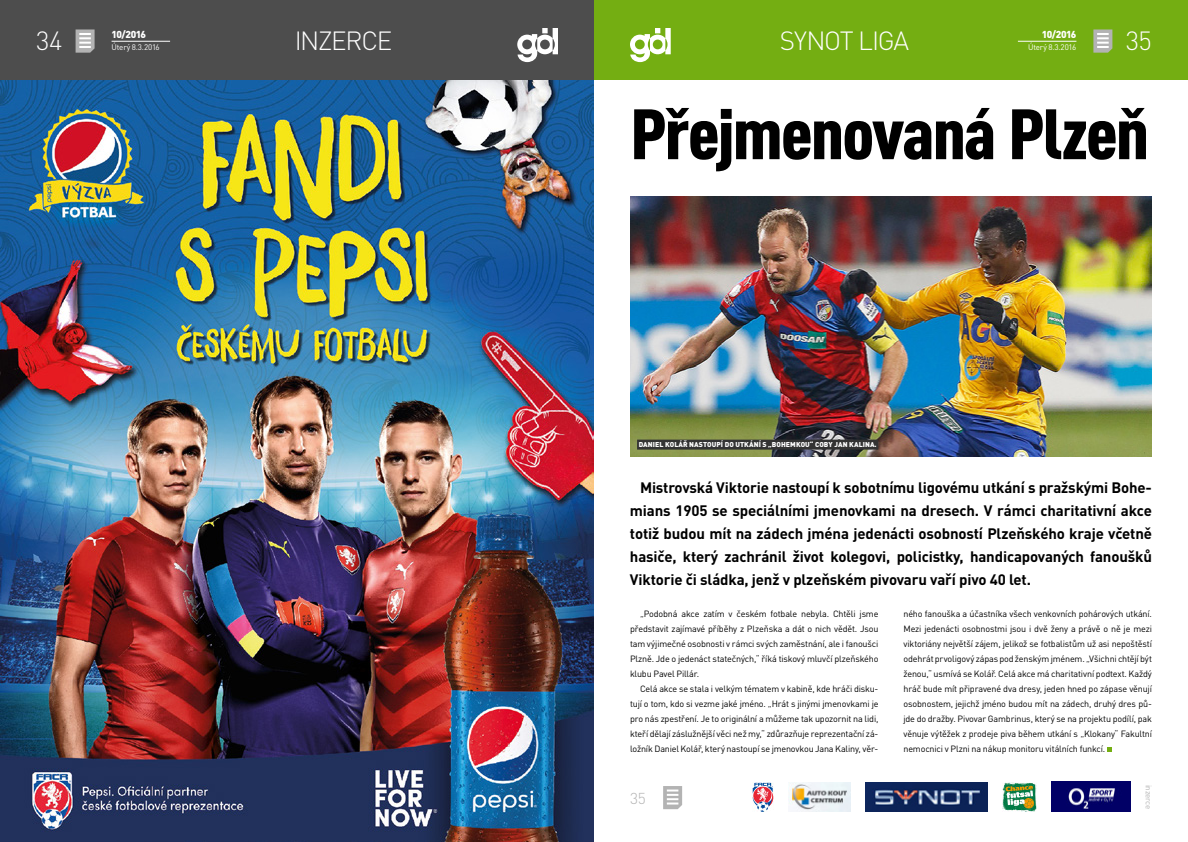
<style>
.page{position:relative;width:1188px;height:842px;background:#fff}
.page>*{position:absolute;margin:0;border:0;box-sizing:border-box;transform-origin:0 0}
.t1{font:900 condensed 70px "DIN Pro";letter-spacing:-.03em;color:#000;scale:1.09 1}
.t2{font:300 26px "DIN Pro";letter-spacing:-.05em;color:#fff}
.t3{font:300 15.6px "DIN Pro";color:#b3b3b3}
.t4{font:700 15px/23px "DIN Pro";letter-spacing:-.01em;color:#000;text-align:justify}
.t5{font:900 10px "DIN Pro";letter-spacing:-.06em;color:#fff}
.t6{font:9px/15px "DIN Pro";letter-spacing:-.02em;color:#000;text-align:justify}
.t7{font:8px "DIN Pro";letter-spacing:-.025em;color:#fff}
.t8{font:8px "DIN Pro";letter-spacing:-.025em;color:#b3b3b3}
.t9{font:900 7px "DIN Pro";letter-spacing:.01em;color:#fff}
</style>
<div class="page">
<div style="left:594px;top:0;width:594px;height:80px;background:#74ae12"></div>
<svg style="left:630px;top:28px;width:41px;height:34px"></svg>
<svg style="left:1093px;top:29px;width:19px;height:24px"></svg>
<svg style="left:663px;top:786px;width:19px;height:23px"></svg>
<hr style="left:1018px;top:41px;width:58px;height:1px;background:#fff">
<img style="left:753px;top:782px;width:21px;height:30px">
<img style="left:1003px;top:782px;width:34px;height:30px">
<img style="left:789px;top:782px;width:62px;height:30px">
<img style="left:866px;top:782px;width:122px;height:30px">
<img style="left:1052px;top:782px;width:79px;height:30px">
<div style="left:0;top:0;width:594px;height:80px;background:#4d4d4d"></div>
<svg style="left:517px;top:28px;width:41px;height:34px"></svg>
<svg style="left:76px;top:29px;width:19px;height:24px"></svg>
<hr style="left:112px;top:41px;width:58px;height:1px;background:#fff">
<svg style="left:1107px;top:747px;width:5px;height:5px"></svg>
<img style="left:630px;top:196px;width:522px;height:261px">
<div style="left:637px;top:440px;width:241px;height:10px;background:#333"></div>
<img style="left:0;top:80px;width:594px;height:762px">
<p class="t5" style="left:112px;top:28px;width:36px">10/2016</p>
<h2 class="t2" style="left:36px;top:23px;width:28px">34</h2>
<p class="t7" style="left:112px;top:42px;width:50px">Úterý 8.3.2016</p>
<h2 class="t2" style="left:295px;top:23px;width:99px">INZERCE</h2>
<h2 class="t2" style="left:780px;top:23px;width:131px">SYNOT LIGA</h2>
<p class="t5" style="left:1042px;top:28px;width:36px">10/2016</p>
<p class="t7" style="left:1028px;top:42px;width:50px">Úterý 8.3.2016</p>
<h2 class="t2" style="left:1126px;top:23px;width:28px">35</h2>
<h1 class="t1" style="left:630px;top:91px;width:478px">Přejmenovaná Plzeň</h1>
<p class="t9" style="left:639px;top:440px;width:240px">DANIEL KOLÁŘ NASTOUPÍ DO UTKÁNÍ S „BOHEMKOU“ COBY JAN KALINA.</p>
<p class="t4" style="left:630px;top:476px;width:524px;text-indent:10px">Mistrovská Viktorie nastoupí k sobotnímu ligovému utkání s pražskými Bohe&shy;mians 1905 se speciálními jmenovkami na dresech. V rámci charitativní akce totiž budou mít na zádech jména jedenácti osobností Plzeňského kraje včetně hasiče, který zachránil život kolegovi, policistky, handicapovaných fanoušků Viktorie či sládka, jenž v plzeňském pivovaru vaří pivo 40 let.</p>
<p class="t6" style="left:630px;top:606px;width:250px;text-indent:10px">„Podobná akce zatím v českém fotbale nebyla. Chtěli jsme představit zajímavé příběhy z Plzeňska a dát o nich vědět. Jsou tam výjimečné osobnosti v rámci svých zaměstnání, ale i fanoušci Plzně. Jde o jedenáct statečných,“ říká tiskový mluvčí plzeňského klubu Pavel Pillár.</p>
<p class="t6" style="left:630px;top:681px;width:250px;text-indent:10px">Celá akce se stala i velkým tématem v kabině, kde hráči disku&shy;tují o tom, kdo si vezme jaké jméno. „Hrát s jinými jmenovkami je pro nás zpestření. Je to originální a můžeme tak upozornit na lidi, kteří dělají záslužnější věci než my,“ zdůrazňuje reprezentační zá&shy;ložník Daniel Kolář, který nastoupí se jmenovkou Jana Kaliny, věr-</p>
<p class="t6" style="left:904px;top:606px;width:250px">ného fanouška a účastníka všech venkovních pohárových utkání.<br>Mezi jedenácti osobnostmi jsou i dvě ženy a právě o ně je mezi viktoriány největší zájem, jelikož se fotbalistům už asi nepoštěstí odehrát prvoligový zápas pod ženským jménem. „Všichni chtějí být ženou,“ usmívá se Kolář. Celá akce má charitativní podtext. Každý hráč bude mít připravené dva dresy, jeden hned po zápase věnují osobnostem, jejichž jméno budou mít na zádech, druhý dres pů&shy;jde do dražby. Pivovar Gambrinus, který se na projektu podílí, pak věnuje výtěžek z prodeje piva během utkání s „Klokany“ Fakultní nemocnici v Plzni na nákup monitoru vitálních funkcí.</p>
<h3 class="t3" style="left:630px;top:787px;width:17px">35</h3>
<p class="t8" style="left:1154px;top:785px;width:26px;rotate:90deg">inzerce</p>
</div>
